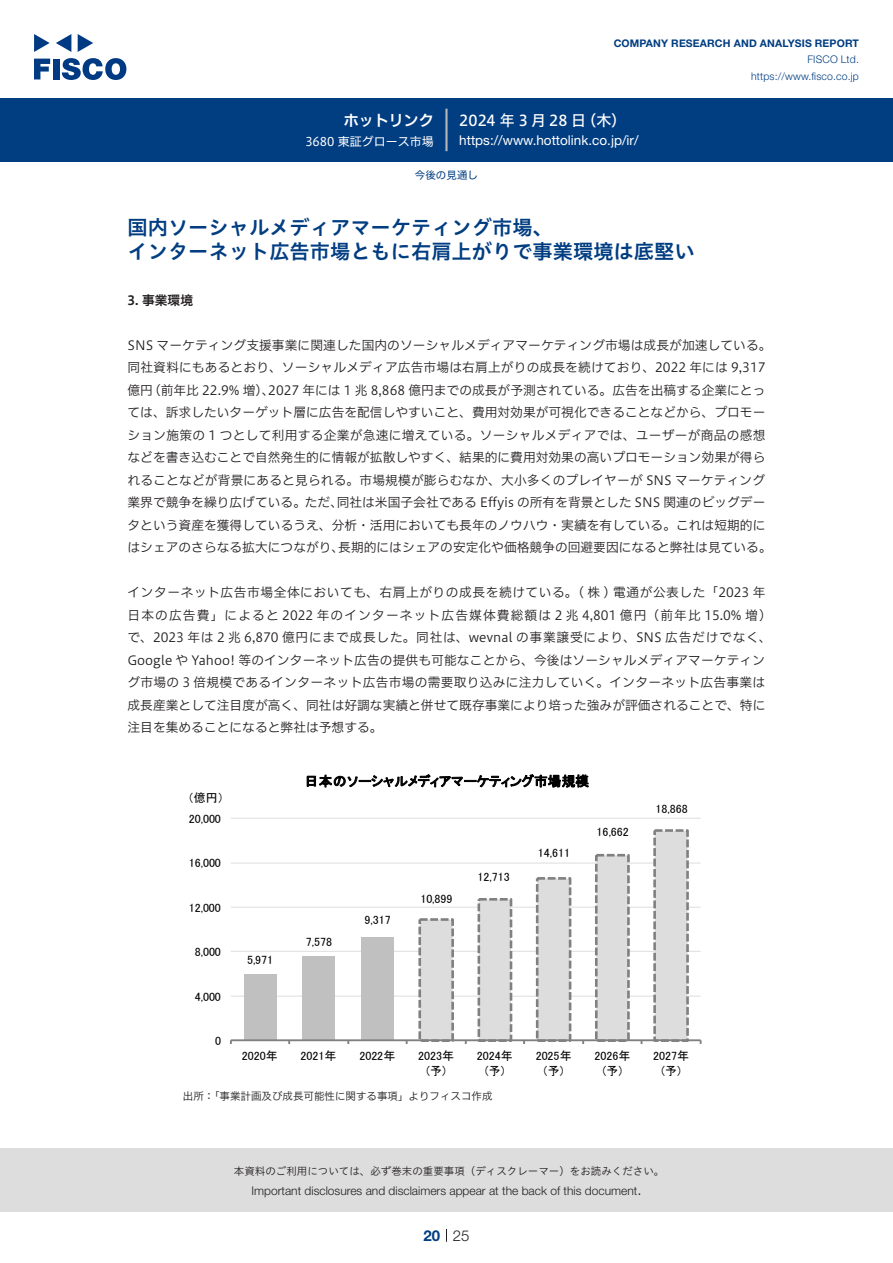
<style>
.page{position:relative;width:893px;height:1263px;background:#fff}
.page>*{position:absolute;margin:0;border:0;box-sizing:border-box;transform-origin:0 0}
.中タイトル{font:20.25px/24px "Hiragino UD Sans Std W6";color:#003d81}
.t1{font:15px "Hiragino UD Sans F Std N W5";letter-spacing:.01em;color:#fff}
.t2{font:15px "Hiragino UD Sans F Std N W6";color:#fff}
.t3{font:300 15px "Helvetica Neue LT Std";color:#231f20}
.t4{font:700 15px "Helvetica Neue LT Std";color:#003d81}
.t5{font:13.5px "Helvetica Neue LT Std";color:#fff}
.t6{font:13.5px "MS P Gothic";color:#000}
.本文{font:12.75px/22.5px "Hiragino UD Sans F Std N W3";color:#231f20}
.本文-2{font:12.75px "Hiragino UD Sans F Std N W3";letter-spacing:.02em;color:#231f20}
.小タイトル{font:12.75px "Hiragino UD Sans F Std N W6";color:#231f20}
.t7{font:12px/15.8px "MS P Gothic";color:#000;text-align:center}
.t8{font:300 12px "Helvetica Neue LT Std";color:#231f20}
.t9{font:12px "Hiragino UD Sans F Std N W4";color:#fff}
.t10{font:10.5px "Hiragino UD Sans Std W3";color:#231f20}
.t11{font:700 10.5px "Helvetica Neue LT Std";letter-spacing:.015em;color:#003d81}
.t12{font:300 10.5px/16.5px "Helvetica Neue LT Std";letter-spacing:.015em;color:#003d81;text-align:right}
.表組み基本スタイル{font:10.5px "Hiragino UD Sans F Std N W3";color:#231f20}
.ヘッダー{font:10.5px "Hiragino UD Sans F Std N W4";color:#003d81}
</style>
<div class="page">
<div style="left:0;top:1148px;width:893px;height:64px;background:#ddd"></div>
<svg style="left:34px;top:59px;width:16px;height:20px"></svg>
<div style="left:53px;top:59px;width:6px;height:20px;background:#003a83"></div>
<svg style="left:62px;top:58px;width:64px;height:22px"></svg>
<svg style="left:34px;top:34px;width:16px;height:18px"></svg>
<svg style="left:78px;top:34px;width:15px;height:18px"></svg>
<svg style="left:56px;top:34px;width:15px;height:18px"></svg>
<div style="left:0;top:98px;width:893px;height:64px;background:#003d81"></div>
<hr style="left:445px;top:109px;width:3px;height:42px;background:#b5b5b6">
<svg style="left:446px;top:1229px;width:1px;height:13px"></svg>
<hr style="left:231px;top:996px;width:470px;height:1px;background:#ddd">
<hr style="left:231px;top:951px;width:470px;height:1px;background:#ddd">
<hr style="left:231px;top:907px;width:470px;height:1px;background:#ddd">
<hr style="left:231px;top:863px;width:470px;height:1px;background:#ddd">
<hr style="left:231px;top:818px;width:470px;height:1px;background:#ddd">
<div style="left:244px;top:974px;width:33px;height:67px;background:#c0c0c0"></div>
<div style="left:302px;top:956px;width:33px;height:85px;background:#c0c0c0"></div>
<div style="left:361px;top:937px;width:33px;height:104px;background:#c0c0c0"></div>
<svg style="left:417px;top:829px;width:273px;height:210px"></svg>
<hr style="left:231px;top:1039px;width:470px;height:2px;background:#808080">
<p class="t2" style="left:344px;top:109px;width:92px">ホットリンク</p>
<p class="t9" style="left:305px;top:132px;width:130px">3680 東証グロース市場</p>
<p class="t11" style="left:614px;top:37px;width:247px">COMPANY RESEARCH AND ANALYSIS REPORT</p>
<p class="t12" style="left:751px;top:51px;width:109px">FISCO Ltd. https://www.fisco.co j p.</p>
<p class="t1" style="left:581px;top:109px;width:46px">（木(</p>
<p class="t1" style="left:459px;top:109px;width:128px">2024 年 3月28 日</p>
<p class="t5" style="left:459px;top:132px;width:181px">https://www.hottolink. c o j p. /i r/</p>
<p class="ヘッダー" style="left:415px;top:167px;width:64px">今後の見通し</p>
<p class="中タイトル" style="left:128px;top:214px;width:568px">国内ソーシャルメディアマーケティング市場、<br>インターネット広告市場ともに右肩上がりで事業環境は底堅い</p>
<p class="小タイトル" style="left:128px;top:290px;width:67px">3. 事業環境</p>
<p class="本文" style="left:128px;top:333px;width:646px">SNS マーケティング支援事業に関連した国内のソーシャルメディアマーケティング市場は成長が加速している。</p>
<p class="本文" style="left:128px;top:355px;width:639px">同社資料にもあるとおり、ソーシャルメディア広告市場は右肩上がりの成長を続けており、2022 年には 9,317</p>
<p class="本文" style="left:268px;top:378px;width:499px">2027 年には 1 兆 8,868 億円までの成長が予測されている。広告を出稿する企業にとっ</p>
<p class="本文" style="left:148px;top:378px;width:128px">（前年比 22.9% 増）、</p>
<p class="本文" style="left:128px;top:378px;width:27px">億円</p>
<p class="本文" style="left:128px;top:400px;width:639px">ては、訴求したいターゲット層に広告を配信しやすいこと、費用対効果が可視化できることなどから、プロモー</p>
<p class="本文-2" style="left:128px;top:425px;width:639px">ション施策の 1 つとして利用する企業が急速に増えている。ソーシャルメディアでは、ユーザーが商品の感想</p>
<p class="本文" style="left:128px;top:445px;width:639px">などを書き込むことで自然発生的に情報が拡散しやすく、結果的に費用対効果の高いプロモーション効果が得ら</p>
<p class="本文" style="left:128px;top:468px;width:639px">れることなどが背景にあると見られる。市場規模が膨らむなか、大小多くのプレイヤーが SNS マーケティング</p>
<p class="本文" style="left:337px;top:490px;width:430px">同社は米国子会社である Effyis の所有を背景とした SNS 関連のビッグデー</p>
<p class="本文" style="left:128px;top:490px;width:217px">業界で競争を繰り広げている。ただ、</p>
<p class="本文" style="left:128px;top:513px;width:639px">タという資産を獲得しているうえ、分析・活用においても長年のノウハウ・実績を有している。これは短期的に</p>
<p class="本文" style="left:338px;top:535px;width:435px">長期的にはシェアの安定化や価格競争の回避要因になると弊社は見ている。</p>
<p class="本文" style="left:128px;top:535px;width:218px">はシェアのさらなる拡大につながり、</p>
<p class="本文" style="left:128px;top:580px;width:646px">インターネット広告市場全体においても、右肩上がりの成長を続けている。( 株 ) 電通が公表した「2023 年日本の広告費」によると 2022 年のインターネット広告媒体費総額は 2 兆 4,801 億円（前年比 15.0% 増(で、2023 年は 2 兆 6,870 億円にまで成長した。同社は、wevnal の事業譲受により、SNS 広告だけでなく、Google や Yahoo! 等のインターネット広告の提供も可能なことから、今後はソーシャルメディアマーケティング市場の 3 倍規模であるインターネット広告市場の需要取り込みに注力していく。インターネット広告事業は成長産業として注目度が高く、同社は好調な実績と併せて既存事業により培った強みが評価されることで、特に注目を集めることになると弊社は予想する。</p>
<p class="t7" style="left:188px;top:790px;width:37px">（億円(</p>
<p class="t7" style="left:189px;top:810px;width:34px">20,000</p>
<p class="t7" style="left:189px;top:855px;width:34px">16,000</p>
<p class="t7" style="left:189px;top:899px;width:34px">12,000</p>
<p class="t7" style="left:195px;top:944px;width:28px">8,000</p>
<p class="t7" style="left:195px;top:988px;width:28px">4,000</p>
<p class="t7" style="left:215px;top:1033px;width:7px">0</p>
<p class="t7" style="left:247px;top:952px;width:28px">5,971</p>
<p class="t7" style="left:242px;top:1047px;width:37px">2020年</p>
<p class="t6" style="left:305px;top:774px;width:286px">日本のソーシャルメディアマーケティング市場規模</p>
<p class="t7" style="left:306px;top:934px;width:28px">7,578</p>
<p class="t7" style="left:365px;top:911px;width:28px">9,317</p>
<p class="t7" style="left:420px;top:891px;width:34px">10,899</p>
<p class="t7" style="left:478px;top:869px;width:34px">12,713</p>
<p class="t7" style="left:538px;top:845px;width:34px">14,611</p>
<p class="t7" style="left:597px;top:824px;width:34px">16,662</p>
<p class="t7" style="left:655px;top:801px;width:34px">18,868</p>
<p class="t7" style="left:301px;top:1047px;width:37px">2021年</p>
<p class="t7" style="left:359px;top:1047px;width:37px">2022年</p>
<p class="t7" style="left:418px;top:1047px;width:37px">2023年</p>
<p class="t7" style="left:426px;top:1063px;width:21px">予( (</p>
<p class="t7" style="left:477px;top:1047px;width:37px">2024年予( (</p>
<p class="t7" style="left:536px;top:1047px;width:37px">2025年予( (</p>
<p class="t7" style="left:594px;top:1047px;width:37px">2026年予( (</p>
<p class="t7" style="left:653px;top:1047px;width:37px">2027年予( (</p>
<p class="表組み基本スタイル" style="left:183px;top:1088px;width:311px">出所「：事業計画及び成長可能性に関する事項」よりフィスコ作成</p>
<p class="t10" style="left:234px;top:1163px;width:432px">本資料のご利用については、必ず巻末の重要事項（ディスクレーマー）をお読みください。</p>
<p class="t3" style="left:637px;top:1180px;width:6px">.</p>
<p class="t8" style="left:251px;top:1183px;width:387px">Important disclosures and disclaimers appear at the back of this document</p>
<p class="t4" style="left:423px;top:1226px;width:18px">20</p>
<p class="t3" style="left:453px;top:1226px;width:18px">25</p>
</div>
